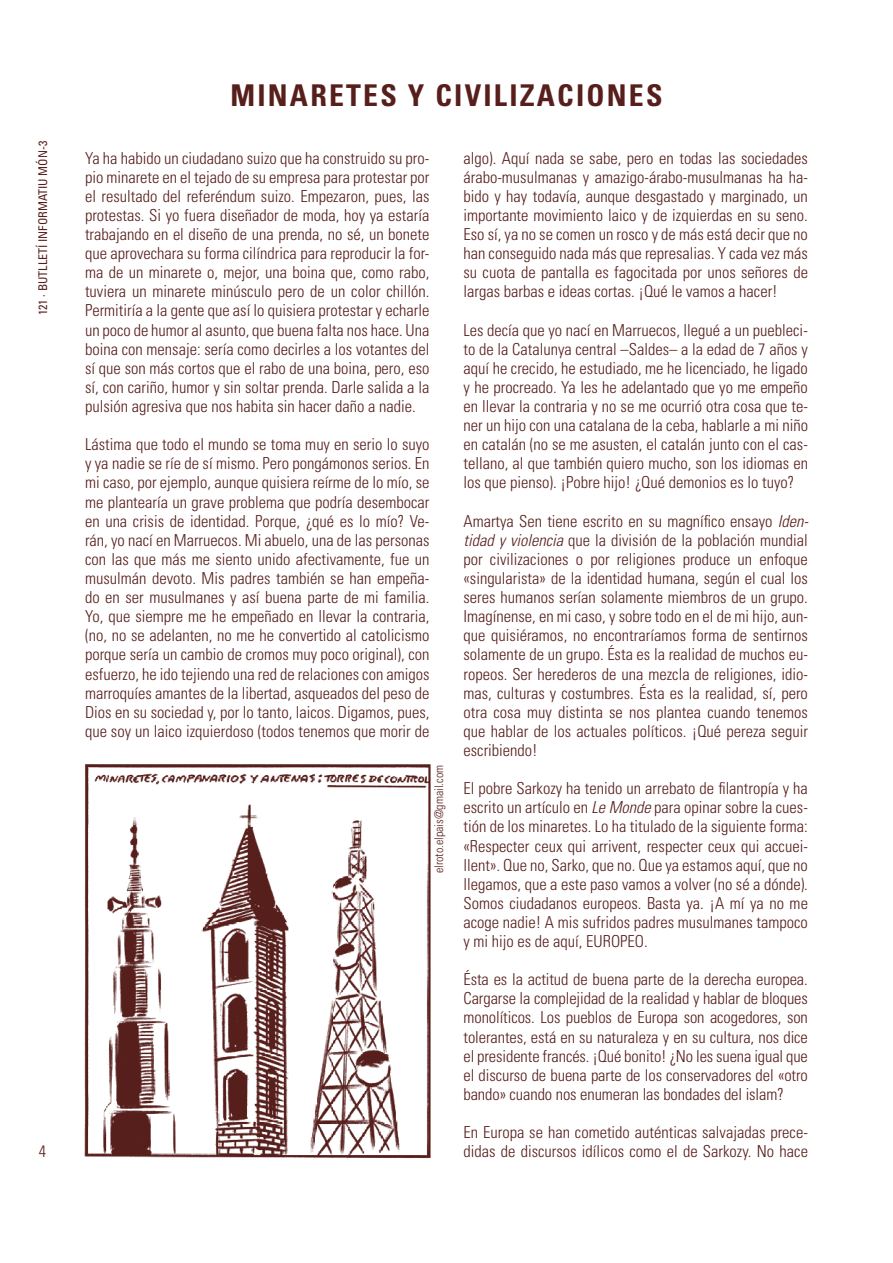
<style>
.page{position:relative;width:893px;height:1263px;background:#fff}
.page>*{position:absolute;margin:0;border:0;box-sizing:border-box;transform-origin:0 0}
.t1{font:700 condensed 30px "Univers";letter-spacing:.075em;color:#571f1c}
.t2{font:300 condensed 16.5px/19px "Univers";color:#571f1c;text-align:justify}
.t3{font:condensed 12px "Univers";color:#571f1c}
.t4{font:300 condensed 12px "Univers";color:#571f1c}
.s1{font-style:italic}
</style>
<div class="page">
<img style="left:84px;top:764px;width:346px;height:395px">
<p class="t3" style="left:35px;top:315px;width:176px;rotate:-90deg">121 · BUTLLETÍ I NFORMATI U MÓN-3</p>
<h1 class="t1" style="left:230px;top:77px;width:433px">MINARETES Y CIVILIZACIONES</h1>
<p class="t2" style="left:85px;top:148px;width:346px">Ya ha habido un ciudadano suizo que ha construido su pro&shy;pio minarete en el tejado de su empresa para protestar por el resultado del referéndum suizo. Empezaron, pues, las protestas. Si yo fuera diseñador de moda, hoy ya estaría trabajando en el diseño de una prenda, no sé, un bonete que aprovechara su forma cilíndrica para reproducir la for&shy;ma de un minarete o, mejor, una boina que, como rabo, tuviera un minarete minúsculo pero de un color chillón.<br>Permitiría a la gente que así lo quisiera protestar y echarle un poco de humor al asunto, que buena falta nos hace. Una boina con mensaje: sería como decirles a los votantes del sí que son más cortos que el rabo de una boina, pero, eso sí, con cariño, humor y sin soltar prenda. Darle salida a la pulsión agresiva que nos habita sin hacer daño a nadie.</p>
<p class="t2" style="left:85px;top:435px;width:346px">Lástima que todo el mundo se toma muy en serio lo suyo y ya nadie se ríe de sí mismo. Pero pongámonos serios. En mi caso, por ejemplo, aunque quisiera reírme de lo mío, se me plantearía un grave problema que podría desembocar en una crisis de identidad. Porque, ¿qué es lo mío? Ve&shy;rán, yo nací en Marruecos. Mi abuelo, una de las personas con las que más me siento unido afectivamente, fue un musulmán devoto. Mis padres también se han empeña&shy;do en ser musulmanes y así buena parte de mi familia.<br>Yo, que siempre me he empeñado en llevar la contraria, (no, no se adelanten, no me he convertido al catolicismo porque sería un cambio de cromos muy poco original), con esfuerzo, he ido tejiendo una red de relaciones con amigos marroquíes amantes de la libertad, asqueados del peso de Dios en su sociedad y, por lo tanto, laicos. Digamos, pues, que soy un laico izquierdoso (todos tenemos que morir de</p>
<p class="t4" style="left:432px;top:873px;width:110px;rotate:-90deg">elroto.elpais@gmail.com</p>
<p class="t2" style="left:463px;top:148px;width:346px">algo). Aquí nada se sabe, pero en todas las sociedades árabo-musulmanas y amazigo-árabo-musulmanas ha ha&shy;bido y hay todavía, aunque desgastado y marginado, un importante movimiento laico y de izquierdas en su seno.<br>Eso sí, ya no se comen un rosco y de más está decir que no han conseguido nada más que represalias. Y cada vez más su cuota de pantalla es fagocitada por unos señores de largas barbas e ideas cortas. ¡Qué le vamos a hacer!</p>
<p class="t2" style="left:463px;top:320px;width:346px">Les decía que yo nací en Marruecos, llegué a un puebleci&shy;to de la Catalunya central –Saldes– a la edad de 7 años y aquí he crecido, he estudiado, me he licenciado, he ligado y he procreado. Ya les he adelantado que yo me empeño en llevar la contraria y no se me ocurrió otra cosa que te&shy;ner un hijo con una catalana de la ceba, hablarle a mi niño en catalán (no se me asusten, el catalán junto con el cas&shy;tellano, al que también quiero mucho, son los idiomas en los que pienso). ¡Pobre hijo! ¿Qué demonios es lo tuyo?</p>
<p class="t2" style="left:463px;top:511px;width:346px">Amartya Sen tiene escrito en su magnífico ensayo <span class="s1">Iden&shy;tidad y violencia</span> que la división de la población mundial por civilizaciones o por religiones produce un enfoque «singularista» de la identidad humana, según el cual los seres humanos serían solamente miembros de un grupo.<br>Imagínense, en mi caso, y sobre todo en el de mi hijo, aun&shy;que quisiéramos, no encontraríamos forma de sentirnos solamente de un grupo. Ésta es la realidad de muchos eu&shy;ropeos. Ser herederos de una mezcla de religiones, idio&shy;mas, culturas y costumbres. Ésta es la realidad, sí, pero otra cosa muy distinta se nos plantea cuando tenemos que hablar de los actuales políticos. ¡Qué pereza seguir escribiendo!</p>
<p class="t2" style="left:463px;top:779px;width:346px">El pobre Sarkozy ha tenido un arrebato de filantropía y ha escrito un artículo en <span class="s1">Le Monde</span> para opinar sobre la cues&shy;tión de los minaretes. Lo ha titulado de la siguiente forma: «Respecter ceux qui arrivent, respecter ceux qui accuei&shy;llent». Que no, Sarko, que no. Que ya estamos aquí, que no llegamos, que a este paso vamos a volver (no sé a dónde).<br>Somos ciudadanos europeos. Basta ya. ¡A mí ya no me acoge nadie! A mis sufridos padres musulmanes tampoco y mi hijo es de aquí, EUROPEO.</p>
<p class="t2" style="left:463px;top:970px;width:346px">Ésta es la actitud de buena parte de la derecha europea.<br>Cargarse la complejidad de la realidad y hablar de bloques monolíticos. Los pueblos de Europa son acogedores, son tolerantes, está en su naturaleza y en su cultura, nos dice el presidente francés. ¡Qué bonito! ¿No les suena igual que el discurso de buena parte de los conservadores del «otro bando» cuando nos enumeran las bondades del islam?</p>
<p class="t2" style="left:463px;top:1123px;width:346px">En Europa se han cometido auténticas salvajadas prece&shy;didas de discursos idílicos como el de Sarkozy. No hace</p>
</div>
